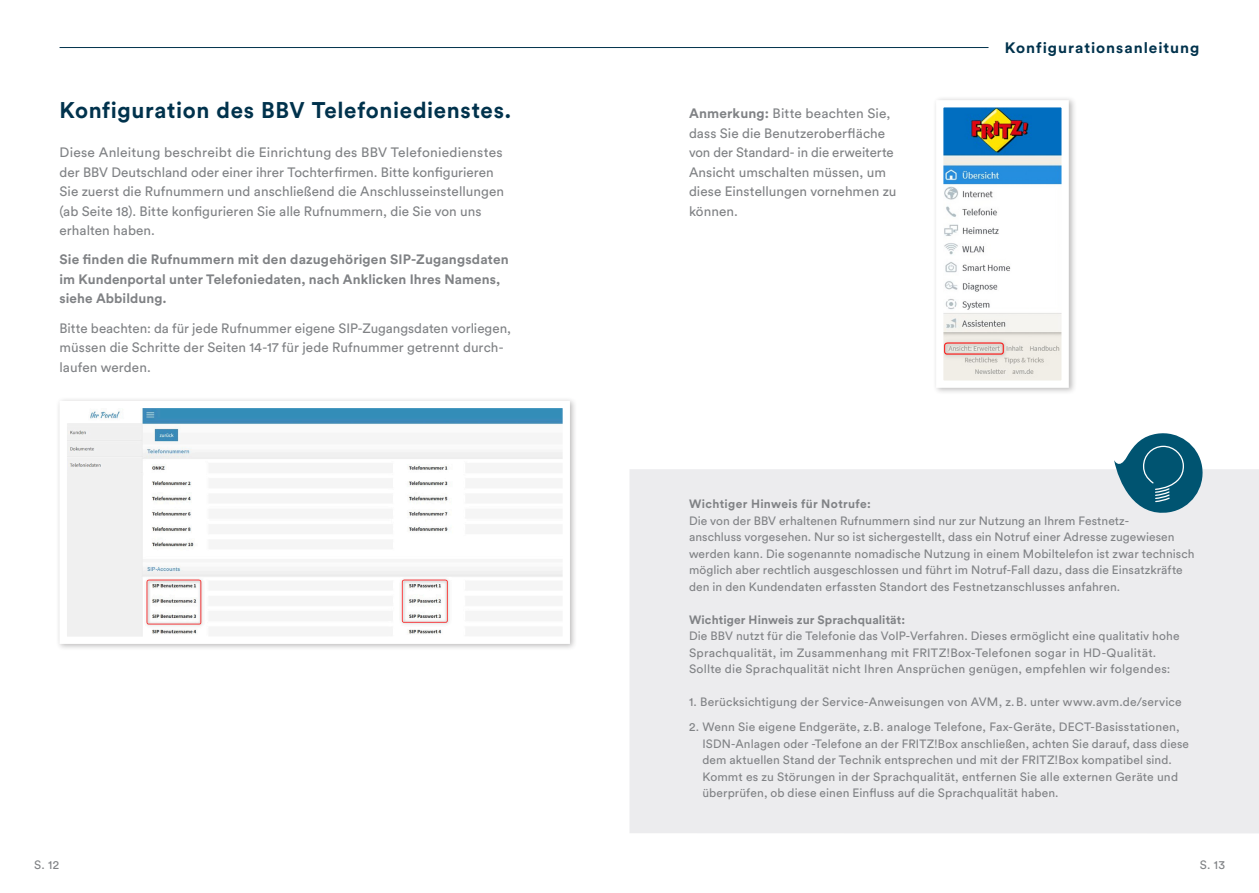
<style>
.page{position:relative;width:1259px;height:893px;background:#fff}
.page>*{position:absolute;margin:0;border:0;box-sizing:border-box;transform-origin:0 0}
.t1{font:700 22.5px "Circular Std";letter-spacing:.03em;color:#00324c}
.t2{font:700 15px "Circular Std";letter-spacing:.06em;color:#00324c}
.t3{font:13.5px/19.5px "Circular Std";letter-spacing:.005em;color:#808285}
.t4{font:700 13.5px/19.5px "Circular Std";letter-spacing:.01em;color:#808285}
.t5{font:12px/16.5px "Circular Std";letter-spacing:.01em;color:#808285}
.t6{font:700 12px "Circular Std";letter-spacing:.015em;color:#808285}
.s1{font-weight:700}
</style>
<div class="page">
<hr style="left:60px;top:47px;width:928px;height:1px;background:#00324c">
<div style="left:629px;top:469px;width:630px;height:364px;background:#ececee"></div>
<svg style="left:1114px;top:433px;width:89px;height:80px"></svg>
<div style="left:56px;top:396px;width:521px;height:255px;background:#f5f5f5"></div>
<svg style="left:61px;top:401px;width:512px;height:246px"></svg>
<div style="left:932px;top:96px;width:144px;height:299px;background:#efefef"></div>
<svg style="left:932px;top:97px;width:140px;height:294px"></svg>
<h1 class="t1" style="left:60px;top:96px;width:453px">Konfiguration des BBV Telefoniedienstes.</h1>
<p class="t3" style="left:60px;top:142px;width:446px">Diese Anleitung beschreibt die Einrichtung des BBV Telefoniedienstes der BBV Deutschland oder einer ihrer Tochterfirmen. Bitte konfigurieren Sie zuerst die Rufnummern und anschließend die Anschlusseinstellungen (ab Seite 18). Bitte konfigurieren Sie alle Rufnummern, die Sie von uns erhalten haben.</p>
<p class="t4" style="left:60px;top:249px;width:451px">Sie finden die Rufnummern mit den dazugehörigen SIP-Zugangsdaten im Kundenportal unter Telefoniedaten, nach Anklicken Ihres Namens, siehe Abbildung.</p>
<p class="t3" style="left:60px;top:318px;width:453px">Bitte beachten: da für jede Rufnummer eigene SIP-Zugangsdaten vorliegen, müssen die Schritte der Seiten 14-17 für jede Rufnummer getrennt durch&shy;laufen werden.</p>
<p class="t3" style="left:689px;top:103px;width:209px"><span class="s1">Anmerkung:</span> Bitte beachten Sie, dass Sie die Benutzeroberfläche von der Standard- in die erweiterte<br>Ansicht umschalten müssen, um diese Einstellungen vornehmen zu können.</p>
<p class="t2" style="left:1005px;top:38px;width:196px">Konfigurationsanleitung</p>
<p class="t6" style="left:689px;top:496px;width:183px">Wichtiger Hinweis für Notrufe:</p>
<p class="t5" style="left:689px;top:512px;width:507px">Die von der BBV erhaltenen Rufnummern sind nur zur Nutzung an Ihrem Festnetz-<br>anschluss vorgesehen. Nur so ist sichergestellt, dass ein Notruf einer Adresse zugewiesen werden kann. Die sogenannte nomadische Nutzung in einem Mobiltelefon ist zwar technisch möglich aber rechtlich ausgeschlossen und führt im Notruf-Fall dazu, dass die Einsatzkräfte den in den Kundendaten erfassten Standort des Festnetzanschlusses anfahren.</p>
<p class="t6" style="left:689px;top:612px;width:218px">Wichtiger Hinweis zur Sprachqualität:</p>
<p class="t5" style="left:689px;top:627px;width:492px">Die BBV nutzt für die Telefonie das VoIP-Verfahren. Dieses ermöglicht eine qualitativ hohe<br>Sprachqualität, im Zusammenhang mit FRITZ!Box-Telefonen sogar in HD-Qualität.<br>Sollte die Sprachqualität nicht Ihren Ansprüchen genügen, empfehlen wir folgendes:</p>
<p class="t5" style="left:689px;top:693px;width:494px">1. Berücksichtigung der Service-Anweisungen von AVM, z.B. unter www.avm.de/service</p>
<p class="t5" style="left:702px;top:718px;width:488px;text-indent:-13px">2. Wenn Sie eigene Endgeräte, z.B. analoge Telefone, Fax-Geräte, DECT-Basisstationen, ISDN-Anlagen oder -Telefone an der FRITZ!Box anschließen, achten Sie darauf, dass diese dem aktuellen Stand der Technik entsprechen und mit der FRITZ!Box kompatibel sind.<br>Kommt es zu Störungen in der Sprachqualität, entfernen Sie alle externen Geräte und überprüfen, ob diese einen Einfluss auf die Sprachqualität haben.</p>
<p class="t5" style="left:34px;top:856px;width:27px">S. 12</p>
<p class="t5" style="left:1199px;top:856px;width:27px">S. 13</p>
</div>
